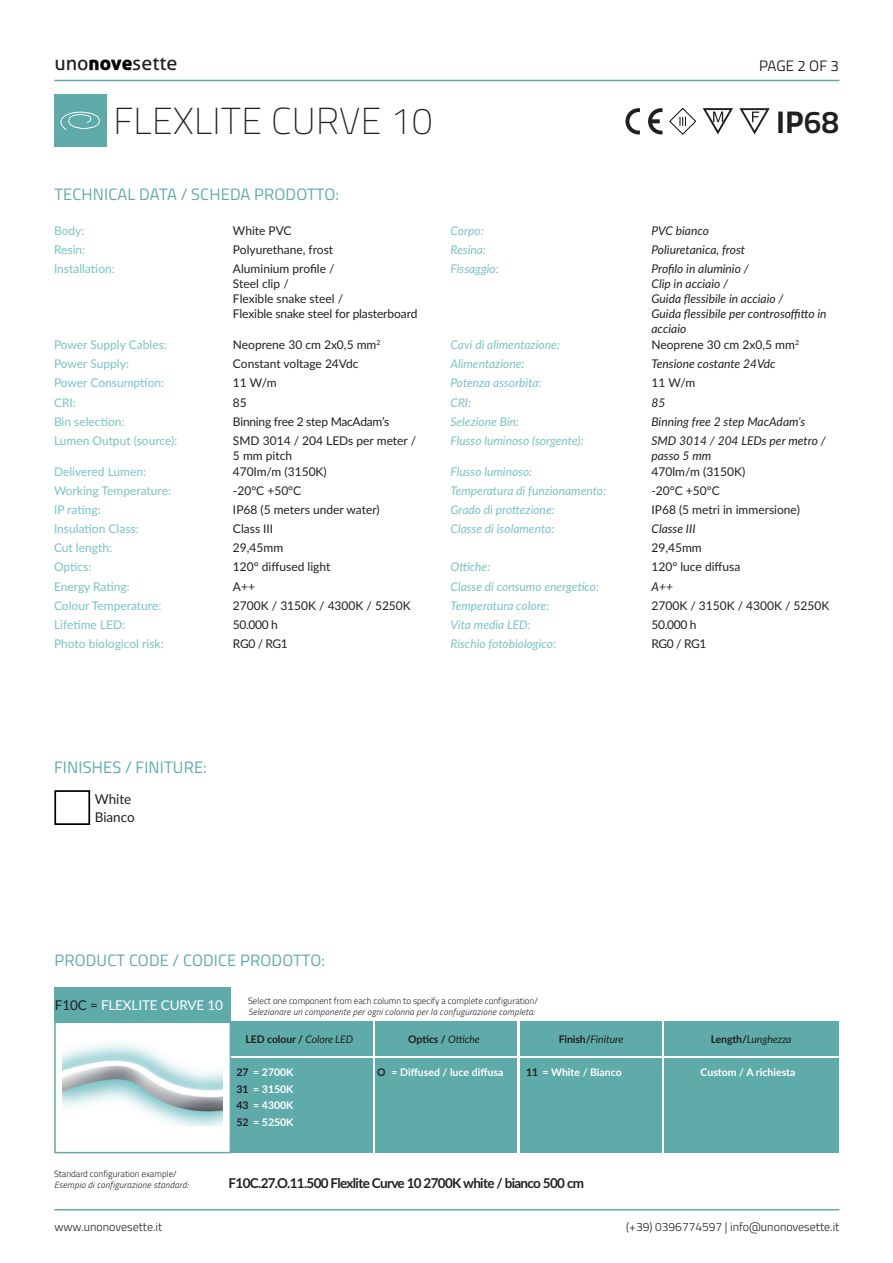
<style>
.page{position:relative;width:893px;height:1263px;background:#fff}
.page>*{position:absolute;margin:0;border:0;box-sizing:border-box;transform-origin:0 0}
.t1{font:100 37.5px "Titillium Web";letter-spacing:.01em;color:#231f20}
.t2{font:700 31.5px "Titillium Web";color:#231f20}
.t3{font:19.8px "Aller";color:#231f20}
.t4{font:16.5px "Titillium Web";letter-spacing:.01em;color:#5eabaa}
.t5{font:300 15px "Titillium Web";letter-spacing:.005em;color:#000}
.t6{font:700 13.5px "Lato";letter-spacing:-.05em;color:#231f20}
.t7{font:13.5px "Lato";letter-spacing:-.01em;color:#fff}
.t8{font:13.5px/18px "Lato";color:#231f20}
.t9{font:12px/15px "Lato";color:#231f20}
.t10{font:italic 12px "Lato";color:#7ac2c2}
.t11{font:italic 12px/15px "Lato";color:#231f20}
.t12{font:12px "Lato";color:#79c3c3}
.t13{font:300 12px "Titillium Web";color:#231f20}
.t14{font:12px "Lato";color:#7ac2c2}
.t15{font:12px "Lato";letter-spacing:-.02em;color:#231f20}
.t16{font:700 10.5px/16.5px "Lato";color:#fff;text-align:justify}
.t17{font:700 10.5px "Lato";letter-spacing:-.01em;color:#231f20}
.t18{font:italic 10.5px "Lato";letter-spacing:-.01em;color:#231f20}
.t19{font:italic 300 9px "Titillium Web";letter-spacing:.025em;color:#231f20}
.t20{font:300 9px "Titillium Web";color:#231f20}
.s1{font-family:"Aller Display";color:#040503}
.s2{font-weight:600}
.s3{color:#231f20}
.s4{font-weight:400;font-style:italic}
.s5{font-weight:700;font-style:normal}
</style>
<div class="page">
<hr style="left:54px;top:1209px;width:785px;height:1px;background:#5eabaa">
<div style="left:54px;top:95px;width:53px;height:52px;background:#5eabaa"></div>
<hr style="left:54px;top:80px;width:785px;height:1px;background:#5eabaa">
<div style="left:54px;top:987px;width:177px;height:34px;background:#5eabaa"></div>
<div style="left:54px;top:1021px;width:177px;height:132px;border:2px solid #5eabaa"></div>
<div style="left:231px;top:1021px;width:142px;height:34px;background:#5eabaa"></div>
<div style="left:231px;top:1058px;width:142px;height:95px;background:#5eabaa"></div>
<div style="left:376px;top:1021px;width:141px;height:34px;background:#5eabaa"></div>
<div style="left:376px;top:1058px;width:141px;height:95px;background:#5eabaa"></div>
<div style="left:520px;top:1021px;width:142px;height:34px;background:#5eabaa"></div>
<div style="left:520px;top:1058px;width:142px;height:95px;background:#5eabaa"></div>
<div style="left:665px;top:1021px;width:174px;height:34px;background:#5eabaa"></div>
<div style="left:665px;top:1058px;width:174px;height:95px;background:#5eabaa"></div>
<div style="left:54px;top:790px;width:36px;height:35px;background:#fff;border:2px solid #000"></div>
<svg style="left:625px;top:108px;width:15px;height:26px"></svg>
<svg style="left:648px;top:108px;width:14px;height:26px"></svg>
<svg style="left:670px;top:108px;width:26px;height:26px"></svg>
<svg style="left:739px;top:108px;width:31px;height:26px"></svg>
<svg style="left:703px;top:108px;width:30px;height:26px"></svg>
<svg style="left:60px;top:112px;width:40px;height:18px"></svg>
<img style="left:63px;top:1043px;width:159px;height:82px">
<h3 class="t3" style="left:54px;top:51px;width:125px">uno<span class="s1">nove</span>sette</h3>
<p class="t5" style="left:759px;top:55px;width:81px">PAGE 2 OF 3</p>
<h1 class="t1" style="left:114px;top:95px;width:321px">FLEXLITE CURVE 10</h1>
<h2 class="t2" style="left:776px;top:98px;width:64px">IP<span class="s2">68</span></h2>
<h3 class="t4" style="left:54px;top:182px;width:286px">TECHNICAL DATA / SCHEDA PRODOTTO:</h3>
<p class="t12" style="left:54px;top:222px;width:32px">Body:</p>
<p class="t9" style="left:233px;top:222px;width:60px">White PVC</p>
<p class="t10" style="left:450px;top:222px;width:35px">Corpo:</p>
<p class="t11" style="left:651px;top:223px;width:59px">PVC bianco</p>
<p class="t12" style="left:54px;top:241px;width:33px">Resin:</p>
<p class="t9" style="left:233px;top:242px;width:102px">Polyurethane, frost</p>
<p class="t10" style="left:450px;top:241px;width:37px">Resina:</p>
<p class="t11" style="left:651px;top:242px;width:95px">Poliuretanica, frost</p>
<p class="t12" style="left:54px;top:260px;width:62px">Installation:</p>
<p class="t9" style="left:233px;top:261px;width:186px">Aluminium profile /<br>Steel clip /<br>Flexible snake steel /<br>Flexible snake steel for plasterboard</p>
<p class="t10" style="left:450px;top:260px;width:50px">Fissaggio:</p>
<p class="t11" style="left:651px;top:261px;width:177px">Profilo in aluminio /<br>Clip in acciaio /<br>Guida flessibile in acciaio /<br>Guida flessibile per controsoffitto in acciaio</p>
<p class="t12" style="left:54px;top:336px;width:114px">Power Supply Cables:</p>
<p class="t9" style="left:233px;top:337px;width:149px">Neoprene 30 cm 2x0,5 mm<sup>2</sup></p>
<p class="t10" style="left:450px;top:336px;width:111px">Cavi di alimentazione:</p>
<p class="t9" style="left:651px;top:337px;width:149px">Neoprene 30 cm 2x0,5 mm<sup>2</sup></p>
<p class="t12" style="left:54px;top:355px;width:76px">Power Supply:</p>
<p class="t9" style="left:233px;top:356px;width:127px">Constant voltage 24Vdc</p>
<p class="t10" style="left:450px;top:355px;width:75px">Alimentazione:</p>
<p class="t11" style="left:651px;top:356px;width:126px">Tensione costante 24Vdc</p>
<p class="t12" style="left:54px;top:374px;width:112px">Power Consumption:</p>
<p class="t9" style="left:233px;top:375px;width:45px">11 W/m</p>
<p class="t10" style="left:450px;top:374px;width:93px">Potenza assorbita:</p>
<p class="t9" style="left:651px;top:375px;width:45px">11 W/m</p>
<p class="t12" style="left:54px;top:394px;width:23px">CRI:</p>
<p class="t9" style="left:233px;top:394px;width:15px">85</p>
<p class="t10" style="left:450px;top:394px;width:22px">CRI:</p>
<p class="t11" style="left:651px;top:394px;width:15px">85</p>
<p class="t12" style="left:54px;top:413px;width:72px">Bin selection:</p>
<p class="t15" style="left:233px;top:413px;width:158px">Binning free 2 step MacAdam’s</p>
<p class="t10" style="left:450px;top:413px;width:70px">Selezione Bin:</p>
<p class="t11" style="left:651px;top:413px;width:155px">Binning free 2 step MacAdam’s</p>
<p class="t12" style="left:54px;top:432px;width:125px">Lumen Output (source):</p>
<p class="t9" style="left:233px;top:432px;width:185px">SMD 3014 / 204 LEDs per meter /<br>5 mm pitch</p>
<p class="t10" style="left:450px;top:432px;width:135px">Flusso luminoso (sorgente):</p>
<p class="t11" style="left:651px;top:432px;width:176px">SMD 3014 / 204 LEDs per metro / passo 5 mm</p>
<p class="t12" style="left:54px;top:463px;width:94px">Delivered Lumen:</p>
<p class="t9" style="left:233px;top:463px;width:95px">470lm/m (3150K)</p>
<p class="t10" style="left:450px;top:463px;width:83px">Flusso luminoso:</p>
<p class="t9" style="left:651px;top:463px;width:95px">470lm/m (3150K)</p>
<p class="t12" style="left:54px;top:482px;width:119px">Working Temperature:</p>
<p class="t9" style="left:233px;top:483px;width:70px">-20°C +50°C</p>
<p class="t10" style="left:450px;top:482px;width:157px">Temperatura di funzionamento:</p>
<p class="t9" style="left:651px;top:483px;width:70px">-20°C +50°C</p>
<p class="t12" style="left:54px;top:501px;width:48px">IP rating:</p>
<p class="t9" style="left:233px;top:502px;width:148px">IP68 (5 meters under water)</p>
<p class="t10" style="left:450px;top:501px;width:106px">Grado di prottezione:</p>
<p class="t9" style="left:651px;top:502px;width:150px">IP68 (5 metri in immersione)</p>
<p class="t12" style="left:54px;top:520px;width:86px">Insulation Class:</p>
<p class="t9" style="left:233px;top:521px;width:42px">Class III</p>
<p class="t10" style="left:450px;top:520px;width:105px">Classe di isolamento:</p>
<p class="t11" style="left:651px;top:521px;width:46px">Classe III</p>
<p class="t12" style="left:54px;top:539px;width:60px">Cut length:</p>
<p class="t9" style="left:233px;top:540px;width:52px">29,45mm</p>
<p class="t9" style="left:651px;top:540px;width:52px">29,45mm</p>
<p class="t12" style="left:54px;top:558px;width:39px">Optics:</p>
<p class="t9" style="left:233px;top:559px;width:99px">120° diffused light</p>
<p class="t10" style="left:450px;top:558px;width:41px">Ottiche:</p>
<p class="t9" style="left:651px;top:559px;width:90px">120° luce diffusa</p>
<p class="t12" style="left:54px;top:578px;width:77px">Energy Rating:</p>
<p class="t9" style="left:233px;top:578px;width:24px">A++</p>
<p class="t10" style="left:450px;top:578px;width:150px">Classe di consumo energetico:</p>
<p class="t11" style="left:651px;top:578px;width:23px">A++</p>
<p class="t12" style="left:54px;top:597px;width:109px">Colour Temperature:</p>
<p class="t9" style="left:233px;top:597px;width:179px">2700K / 3150K / 4300K / 5250K</p>
<p class="t10" style="left:450px;top:597px;width:100px">Temperatura colore:</p>
<p class="t9" style="left:651px;top:597px;width:179px">2700K / 3150K / 4300K / 5250K</p>
<p class="t14" style="left:54px;top:616px;width:73px">Lifetime LED:</p>
<p class="t9" style="left:233px;top:616px;width:46px">50.000 h</p>
<p class="t10" style="left:450px;top:616px;width:82px">Vita media LED:</p>
<p class="t9" style="left:651px;top:616px;width:46px">50.000 h</p>
<p class="t14" style="left:54px;top:635px;width:111px">Photo biologicol risk:</p>
<p class="t9" style="left:233px;top:636px;width:56px">RG0 / RG1</p>
<p class="t10" style="left:450px;top:635px;width:107px">Rischio fotobiologico:</p>
<p class="t9" style="left:651px;top:636px;width:56px">RG0 / RG1</p>
<h3 class="t4" style="left:54px;top:755px;width:154px">FINISHES / FINITURE:</h3>
<p class="t8" style="left:95px;top:789px;width:42px">White<br>Bianco</p>
<h3 class="t4" style="left:54px;top:948px;width:272px">PRODUCT CODE / CODICE PRODOTTO:</h3>
<p class="t7" style="left:55px;top:995px;width:170px"><span class="s3">F10C =</span> FLEXLITE CURVE 10</p>
<p class="t20" style="left:248px;top:994px;width:291px">Select one component from each column to specify a complete configuration/</p>
<p class="t19" style="left:248px;top:1005px;width:288px">Selezionare un componente per ogni colonna per la confugurazione completa:</p>
<p class="t17" style="left:246px;top:1031px;width:109px">LED colour / <span class="s4">Colore LED</span></p>
<p class="t17" style="left:408px;top:1031px;width:73px">Optics / <span class="s4">Ottiche</span></p>
<p class="t18" style="left:559px;top:1031px;width:66px"><span class="s5">Finish/</span>Finiture</p>
<p class="t16" style="left:237px;top:1063px;width:58px"><span class="s3">27</span> = 2700K <span class="s3">31</span> = 3150K <span class="s3">43</span> = 4300K <span class="s3">52</span> = 5250K</p>
<p class="t16" style="left:377px;top:1063px;width:128px"><span class="s3">O</span> = Diffused / luce diffusa</p>
<p class="t18" style="left:711px;top:1031px;width:82px"><span class="s5">Length/</span>Lunghezza</p>
<p class="t16" style="left:526px;top:1063px;width:97px"><span class="s3">11</span> = White / Bianco</p>
<p class="t16" style="left:701px;top:1063px;width:96px">Custom / A richiesta</p>
<p class="t20" style="left:54px;top:1167px;width:124px">Standard configuration example/</p>
<p class="t19" style="left:54px;top:1178px;width:136px">Esempio di configurazione standard:</p>
<p class="t6" style="left:229px;top:1173px;width:357px">F10C.27.O.11.500 Flexlite Curve 10 2700K white / bianco 500 cm</p>
<p class="t13" style="left:54px;top:1218px;width:109px">www.unonovesette.it</p>
<p class="t13" style="left:626px;top:1218px;width:215px">(+39) 0396774597 | info@unonovesette.it</p>
</div>
